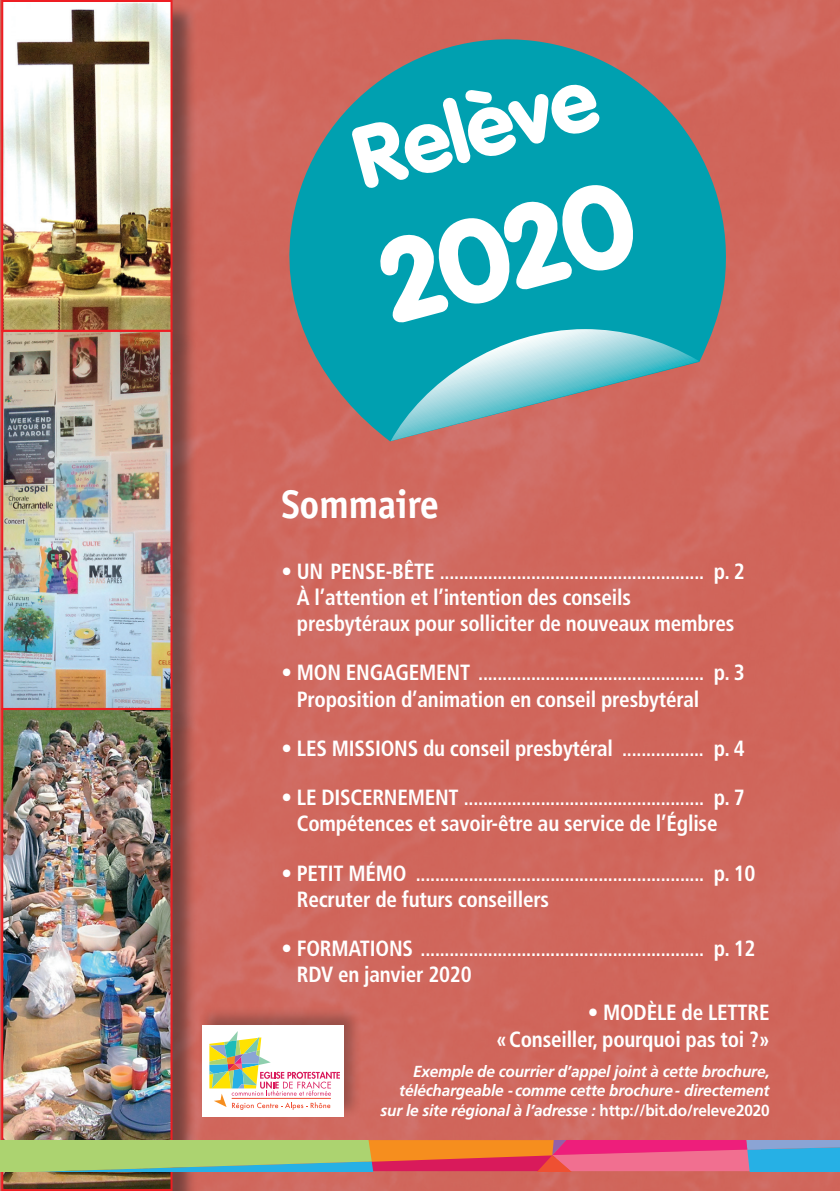
<style>
.page{position:relative;width:840px;height:1191px;background:#fff}
.page>*{position:absolute;margin:0;border:0;box-sizing:border-box;transform-origin:0 0}
.t1{font:900 115.4px "VAG Rounded";color:#fff}
.t2{font:900 86.6px "VAG Rounded";color:#fff}
.t3{font:700 40px "Officina Sans";letter-spacing:-.01em;color:#fff;scale:.96 1}
.t4{font:700 condensed 22px/26.4px "Frutiger";letter-spacing:-.01em;color:#fff;scale:.96 1}
.t5{font:700 condensed 20px "Frutiger";color:#fff;scale:.96 1}
.t6{font:italic 700 16px/19.2px "Frutiger";letter-spacing:-.01em;color:#fff;text-align:right;scale:.96 1}
.s1{font-size:22px}
.s2{font-size:20px}
.s3{font-style:normal}
</style>
<div class="page">
<img style="left:0;top:0;width:839px;height:1191px">
<div style="left:4px;top:3px;width:193px;height:354px;background:#231f20;opacity:.5"></div>
<img style="left:4px;top:3px;width:165px;height:326px">
<div style="left:1px;top:0;width:171px;height:332px;border:2px solid #ee1d23"></div>
<div style="left:4px;top:333px;width:193px;height:402px;background:#231f20;opacity:.5"></div>
<div style="left:1px;top:330px;width:171px;height:380px;border:2px solid #ee1d23"></div>
<div style="left:4px;top:711px;width:193px;height:480px;background:#231f20;opacity:.5"></div>
<div style="left:1px;top:708px;width:171px;height:483px;border:2px solid #ee1d23"></div>
<div style="left:198px;top:1005px;width:164px;height:113px;background:#231f20;opacity:.33"></div>
<div style="left:202px;top:1025px;width:142px;height:91px;background:#fff"></div>
<svg style="left:209px;top:1031px;width:131px;height:78px"></svg>
<svg style="left:0;top:1132px;width:839px;height:39px;background:#b78b74"></svg>
<svg style="left:280px;top:26px;width:458px;height:415px;background:#3a8f98"></svg>
<svg style="left:390px;top:329px;width:309px;height:112px;background:#88a4a7"></svg>
<h2 class="t2" style="left:341px;top:110px;width:250px;rotate:-15deg">Relève</h2>
<h1 class="t1" style="left:366px;top:218px;width:258px;rotate:-15deg">2020</h1>
<h3 class="t3" style="left:281px;top:479px;width:166px">Sommaire</h3>
<p class="t5" style="left:281px;top:560px;width:484px"><span class="s1">• Un pense-bête</span> ....................................................... <span class="s1">p. 2</span></p>
<p class="t4" style="left:297px;top:584px;width:457px">à l’attention et l’intention des conseils presbytéraux pour solliciter de nouveaux membres</p>
<p class="t4" style="left:281px;top:659px;width:174px">• MON ENGAGEMENT</p>
<p class="t5" style="left:478px;top:661px;width:279px">............................................... <span class="s1">p. 3</span></p>
<p class="t4" style="left:297px;top:686px;width:420px">Proposition d’animation en conseil presbytéral</p>
<p class="t4" style="left:281px;top:735px;width:484px">• Les missions du conseil presbytéral <span class="s2">.................</span> p. 4</p>
<p class="t4" style="left:281px;top:784px;width:162px">• LE DISCERNEMENT</p>
<p class="t5" style="left:463px;top:786px;width:294px">.................................................. <span class="s1">p. 7</span></p>
<p class="t4" style="left:297px;top:810px;width:439px">Compétences et savoir-être au service de l’Église</p>
<p class="t4" style="left:281px;top:859px;width:86px">• Petit mémo</p>
<p class="t5" style="left:415px;top:861px;width:355px">............................................................ <span class="s1">p. 10</span></p>
<p class="t4" style="left:297px;top:886px;width:264px">Recruter de futurs conseillers</p>
<p class="t5" style="left:281px;top:937px;width:495px"><span class="s1">• FORMATIONS</span> ........................................................... <span class="s1">p. 12</span></p>
<p class="t4" style="left:297px;top:961px;width:183px">RDV en janvier 2020</p>
<p class="t4" style="left:587px;top:999px;width:32px">• mod</p>
<p class="t4" style="left:496px;top:999px;width:286px;text-align:right">èle de lettre<br>«Conseiller, pourquoi pas toi ?»</p>
<p class="t6" style="left:380px;top:1061px;width:406px">Exemple de courrier d’appel joint à cette brochure, téléchargeable -comme cette brochure- directement sur le site régional à l’adresse : <span class="s3">http://bit.do/releve2020</span></p>
</div>
